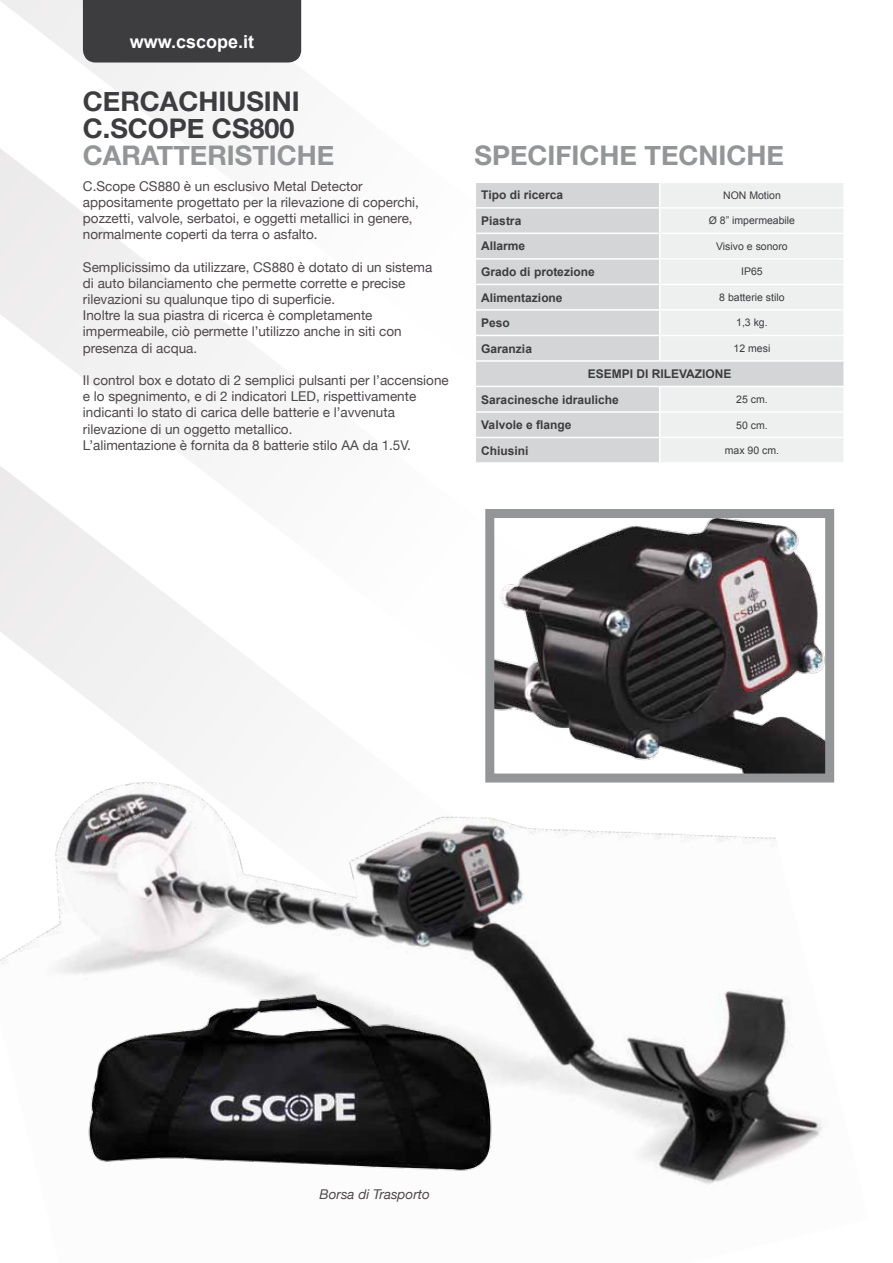
<style>
.page{position:relative;width:893px;height:1263px;background:#fff}
.page>*{position:absolute;margin:0;border:0;box-sizing:border-box;transform-origin:0 0}
.t1{font:700 27px "Helvetica Neue";color:#939597}
.t2{font:700 27px/27px "Helvetica Neue";color:#3d3c3f}
.t3{font:700 18px "Arial";color:#fff}
.t4{font:13.5px/16.2px "Helvetica Neue";color:#4c484b}
.t5{font:italic 13.5px "Helvetica Neue";color:#4c484b}
.t6{font:700 12px/25.5px "Arial";color:#3d3c3f}
.t7{font:10.5px "Arial";color:#3d3c3f}
</style>
<div class="page">
<svg style="left:0;top:0;width:302px;height:63px;fill:#f1f0f0"></svg>
<svg style="left:0;top:63px;width:257px;height:317px"></svg>
<svg style="left:0;top:380px;width:231px;height:251px"></svg>
<img style="left:0;top:631px;width:835px;height:554px">
<img style="left:495px;top:519px;width:329px;height:253px">
<div style="left:485px;top:509px;width:349px;height:273px;border:9px solid #939597"></div>
<div style="left:476px;top:183px;width:184px;height:279px;background:#d4d5d6"></div>
<svg style="left:660px;top:183px;width:183px;height:279px;background:#ebeced"></svg>
<hr style="left:475px;top:207px;width:185px;height:2px;background:#fff">
<hr style="left:475px;top:233px;width:185px;height:1px;background:#fff">
<hr style="left:475px;top:258px;width:185px;height:2px;background:#fff">
<hr style="left:475px;top:284px;width:185px;height:1px;background:#fff">
<hr style="left:475px;top:309px;width:185px;height:2px;background:#fff">
<hr style="left:475px;top:335px;width:185px;height:1px;background:#fff">
<hr style="left:475px;top:360px;width:185px;height:2px;background:#fff">
<hr style="left:475px;top:386px;width:185px;height:1px;background:#fff">
<hr style="left:475px;top:411px;width:185px;height:2px;background:#fff">
<hr style="left:475px;top:437px;width:185px;height:1px;background:#fff">
<hr style="left:660px;top:207px;width:185px;height:2px;background:#fff">
<hr style="left:660px;top:233px;width:185px;height:1px;background:#fff">
<hr style="left:660px;top:258px;width:185px;height:2px;background:#fff">
<hr style="left:660px;top:284px;width:185px;height:1px;background:#fff">
<hr style="left:660px;top:309px;width:185px;height:2px;background:#fff">
<hr style="left:660px;top:335px;width:185px;height:1px;background:#fff">
<svg style="left:659px;top:183px;width:1px;height:177px"></svg>
<hr style="left:660px;top:360px;width:185px;height:2px;background:#fff">
<hr style="left:660px;top:386px;width:185px;height:1px;background:#fff">
<hr style="left:660px;top:411px;width:185px;height:2px;background:#fff">
<hr style="left:660px;top:437px;width:185px;height:1px;background:#fff">
<svg style="left:659px;top:387px;width:1px;height:75px"></svg>
<div style="left:83px;top:0;width:218px;height:63px;background:#3d3c3f"></div>
<img style="left:83px;top:979px;width:418px;height:206px">
<h2 class="t3" style="left:130px;top:30px;width:126px">www.cscope.it</h2>
<h1 class="t2" style="left:83px;top:88px;width:218px">CERCACHIUSINI<br>C.SCOPE CS800</h1>
<h1 class="t1" style="left:83px;top:139px;width:253px">CARATTERISTICHE</h1>
<p class="t4" style="left:83px;top:177px;width:338px">C.Scope CS880 è un esclusivo Metal Detector appositamente progettato per la rilevazione di coperchi, pozzetti, valvole, serbatoi, e oggetti metallici in genere, normalmente coperti da terra o asfalto.</p>
<p class="t4" style="left:83px;top:258px;width:351px">Semplicissimo da utilizzare, CS880 è dotato di un sistema di auto bilanciamento che permette corrette e precise rilevazioni su qualunque tipo di superficie.<br>Inoltre la sua piastra di ricerca è completamente impermeabile, ciò permette l’utilizzo anche in siti con presenza di acqua.</p>
<p class="t4" style="left:83px;top:372px;width:367px">Il control box e dotato di 2 semplici pulsanti per l’accensione e lo spegnimento, e di 2 indicatori LED, rispettivamente indicanti lo stato di carica delle batterie e l’avvenuta rilevazione di un oggetto metallico.<br>L’alimentazione è fornita da 8 batterie stilo AA da 1.5V.</p>
<h1 class="t1" style="left:475px;top:139px;width:311px">SPECIFICHE TECNICHE</h1>
<p class="t6" style="left:481px;top:183px;width:83px">Tipo di ricerca</p>
<p class="t7" style="left:723px;top:188px;width:59px">NON Motion</p>
<p class="t6" style="left:481px;top:208px;width:42px">Piastra</p>
<p class="t7" style="left:709px;top:214px;width:88px">ø 8” impermeabile</p>
<p class="t6" style="left:481px;top:234px;width:46px">Allarme</p>
<p class="t7" style="left:716px;top:239px;width:73px">Visivo e sonoro</p>
<p class="t6" style="left:481px;top:259px;width:115px">Grado di protezione</p>
<p class="t7" style="left:741px;top:265px;width:23px">IP65</p>
<p class="t6" style="left:481px;top:285px;width:83px">Alimentazione</p>
<p class="t7" style="left:719px;top:290px;width:67px">8 batterie stilo</p>
<p class="t6" style="left:481px;top:310px;width:30px">Peso</p>
<p class="t7" style="left:736px;top:316px;width:33px">1,3 kg.</p>
<p class="t6" style="left:481px;top:336px;width:52px">Garanzia</p>
<p class="t7" style="left:734px;top:341px;width:38px">12 mesi</p>
<p class="t6" style="left:481px;top:361px;width:252px;text-indent:107px">ESEMPI DI RILEVAZIONE<br>Saracinesche idrauliche</p>
<p class="t7" style="left:736px;top:392px;width:33px">25 cm.</p>
<p class="t6" style="left:481px;top:412px;width:92px">Valvole e flange</p>
<p class="t7" style="left:736px;top:418px;width:33px">50 cm.</p>
<p class="t6" style="left:481px;top:438px;width:49px">Chiusini</p>
<p class="t7" style="left:725px;top:443px;width:56px">max 90 cm.</p>
<p class="t5" style="left:320px;top:1186px;width:112px">Borsa di Trasporto</p>
</div>
